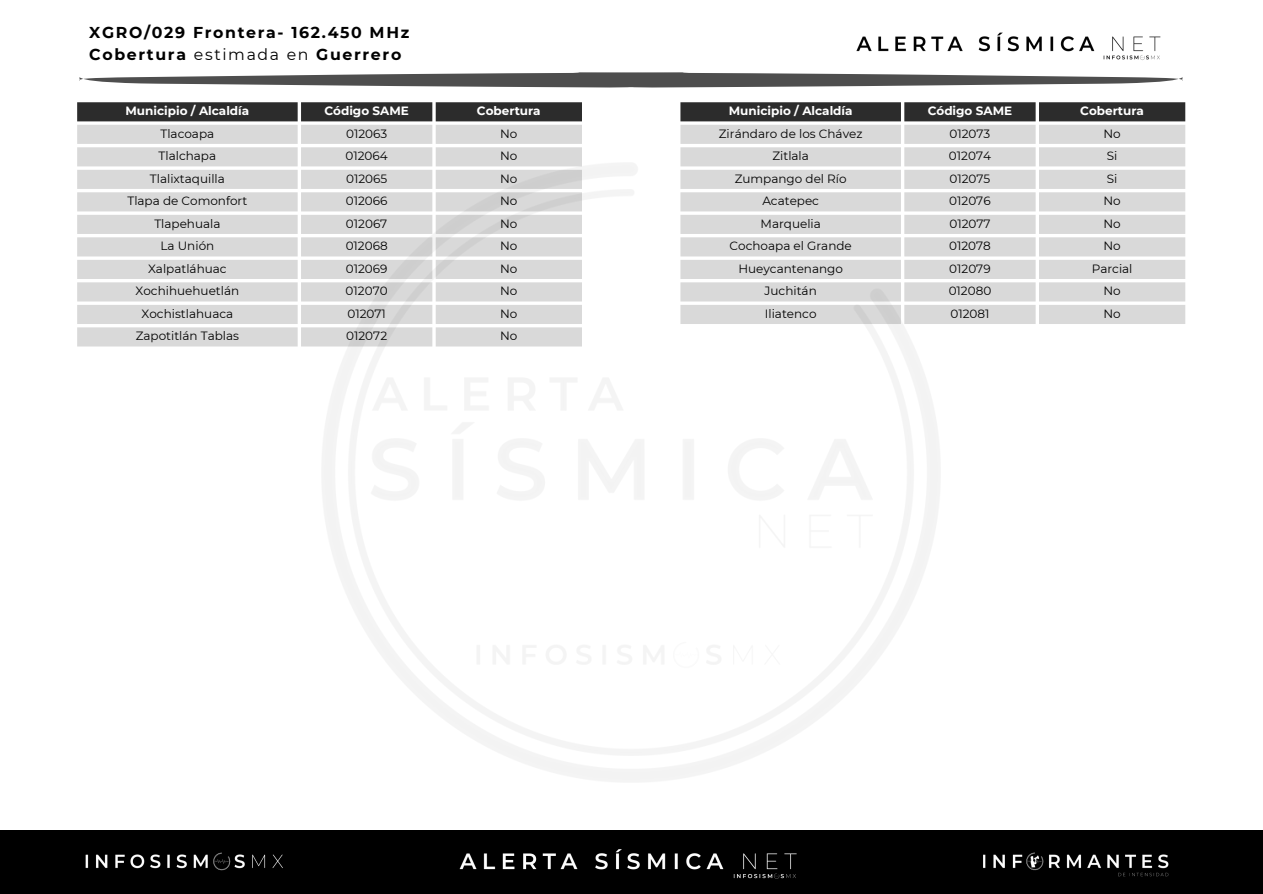
<style>
.page{position:relative;width:1263px;height:894px;background:#fff}
.page>*{position:absolute;margin:0;border:0;box-sizing:border-box;transform-origin:0 0}
.t1{font:700 15.75px "Montserrat";letter-spacing:.105em;color:#000}
.t2{font:12px "Montserrat";color:#000}
.t3{font:700 12px "Montserrat";color:#fff}
.s1{font-weight:400}
</style>
<div class="page">
<div style="left:0;top:830px;width:1262px;height:62px;background:#000"></div>
<img style="left:856px;top:32px;width:305px;height:28px">
<img style="left:459px;top:849px;width:338px;height:30px">
<img style="left:85px;top:852px;width:198px;height:19px">
<img style="left:983px;top:852px;width:186px;height:25px">
<svg style="left:79px;top:72px;width:1104px;height:15px"></svg>
<svg style="left:77px;top:102px;width:505px;height:19px;background:#313131"></svg>
<svg style="left:77px;top:125px;width:505px;height:221px;background:#dedede"></svg>
<div style="left:680px;top:102px;width:505px;height:19px;background:#2c2c2c"></div>
<svg style="left:680px;top:125px;width:505px;height:199px;background:#dedede"></svg>
<img style="left:316px;top:156px;width:631px;height:626px">
<p class="t1" style="left:89px;top:23px;width:321px">XGRO/029 Frontera- 162.450 MHz</p>
<p class="t1" style="left:89px;top:44px;width:314px">Cobertura <span class="s1">estimada en</span> Guerrero</p>
<p class="t3" style="left:126px;top:104px;width:125px">Municipio / Alcaldía</p>
<p class="t3" style="left:324px;top:104px;width:86px">Código SAME</p>
<p class="t3" style="left:477px;top:104px;width:65px">Cobertura</p>
<p class="t2" style="left:161px;top:126px;width:55px">Tlacoapa</p>
<p class="t2" style="left:346px;top:126px;width:43px">012063</p>
<p class="t2" style="left:500px;top:126px;width:19px">No</p>
<p class="t2" style="left:159px;top:149px;width:59px">Tlalchapa</p>
<p class="t2" style="left:346px;top:149px;width:44px">012064</p>
<p class="t2" style="left:500px;top:149px;width:19px">No</p>
<p class="t2" style="left:150px;top:171px;width:76px">Tlalixtaquilla</p>
<p class="t2" style="left:346px;top:171px;width:43px">012065</p>
<p class="t2" style="left:500px;top:171px;width:19px">No</p>
<p class="t2" style="left:127px;top:194px;width:121px">Tlapa de Comonfort</p>
<p class="t2" style="left:346px;top:194px;width:43px">012066</p>
<p class="t2" style="left:500px;top:194px;width:19px">No</p>
<p class="t2" style="left:154px;top:216px;width:68px">Tlapehuala</p>
<p class="t2" style="left:346px;top:216px;width:43px">012067</p>
<p class="t2" style="left:500px;top:216px;width:19px">No</p>
<p class="t2" style="left:161px;top:239px;width:55px">La Unión</p>
<p class="t2" style="left:346px;top:239px;width:43px">012068</p>
<p class="t2" style="left:500px;top:239px;width:19px">No</p>
<p class="t2" style="left:148px;top:261px;width:80px">Xalpatláhuac</p>
<p class="t2" style="left:346px;top:261px;width:43px">012069</p>
<p class="t2" style="left:500px;top:261px;width:19px">No</p>
<p class="t2" style="left:136px;top:284px;width:105px">Xochihuehuetlán</p>
<p class="t2" style="left:346px;top:284px;width:44px">012070</p>
<p class="t2" style="left:500px;top:284px;width:19px">No</p>
<p class="t2" style="left:142px;top:306px;width:93px">Xochistlahuaca</p>
<p class="t2" style="left:347px;top:306px;width:40px">012071</p>
<p class="t2" style="left:500px;top:306px;width:19px">No</p>
<p class="t2" style="left:136px;top:328px;width:105px">Zapotitlán Tablas</p>
<p class="t2" style="left:346px;top:328px;width:42px">012072</p>
<p class="t2" style="left:500px;top:328px;width:19px">No</p>
<p class="t3" style="left:729px;top:104px;width:125px">Municipio / Alcaldía</p>
<p class="t3" style="left:928px;top:104px;width:86px">Código SAME</p>
<p class="t3" style="left:1080px;top:104px;width:65px">Cobertura</p>
<p class="t2" style="left:719px;top:126px;width:145px">Zirándaro de los Chávez</p>
<p class="t2" style="left:949px;top:126px;width:42px">012073</p>
<p class="t2" style="left:1103px;top:126px;width:19px">No</p>
<p class="t2" style="left:772px;top:149px;width:38px">Zitlala</p>
<p class="t2" style="left:949px;top:149px;width:44px">012074</p>
<p class="t2" style="left:1107px;top:149px;width:12px">Si</p>
<p class="t2" style="left:735px;top:171px;width:114px">Zumpango del Río</p>
<p class="t2" style="left:949px;top:171px;width:42px">012075</p>
<p class="t2" style="left:1107px;top:171px;width:12px">Si</p>
<p class="t2" style="left:762px;top:194px;width:58px">Acatepec</p>
<p class="t2" style="left:949px;top:194px;width:43px">012076</p>
<p class="t2" style="left:1103px;top:194px;width:19px">No</p>
<p class="t2" style="left:760px;top:216px;width:62px">Marquelia</p>
<p class="t2" style="left:949px;top:216px;width:43px">012077</p>
<p class="t2" style="left:1103px;top:216px;width:19px">No</p>
<p class="t2" style="left:730px;top:239px;width:124px">Cochoapa el Grande</p>
<p class="t2" style="left:949px;top:239px;width:43px">012078</p>
<p class="t2" style="left:1103px;top:239px;width:19px">No</p>
<p class="t2" style="left:738px;top:261px;width:106px">Hueycantenango</p>
<p class="t2" style="left:949px;top:261px;width:43px">012079</p>
<p class="t2" style="left:1092px;top:261px;width:42px">Parcial</p>
<p class="t2" style="left:765px;top:284px;width:54px">Juchitán</p>
<p class="t2" style="left:949px;top:284px;width:44px">012080</p>
<p class="t2" style="left:1103px;top:284px;width:19px">No</p>
<p class="t2" style="left:765px;top:306px;width:53px">Iliatenco</p>
<p class="t2" style="left:950px;top:306px;width:41px">012081</p>
<p class="t2" style="left:1103px;top:306px;width:19px">No</p>
</div>
